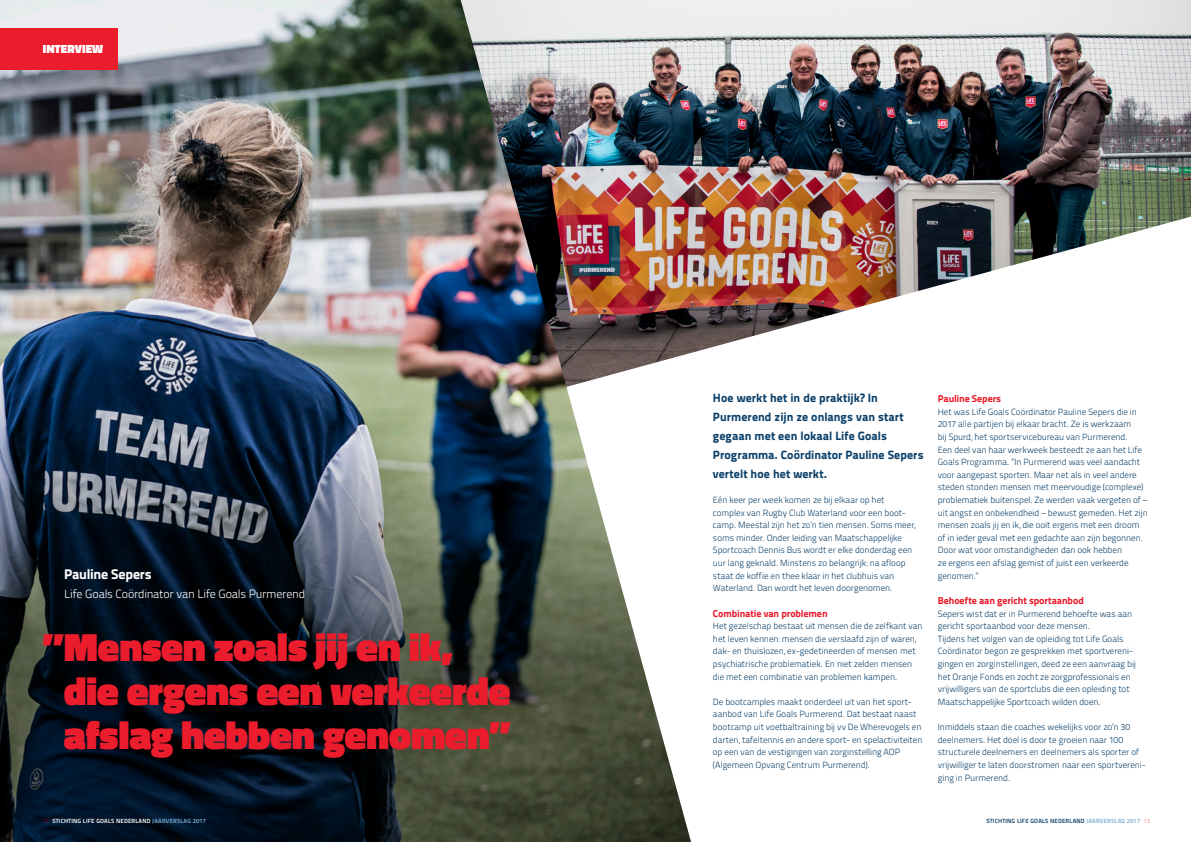
<style>
.page{position:relative;width:1191px;height:842px;background:#fff}
.page>*{position:absolute;margin:0;border:0;box-sizing:border-box;transform-origin:0 0}
.kop{font:900 40px/44.1px "Titillium Web";letter-spacing:-.01em;color:#eb1c2c}
.broodtekst{font:800 14px "Titillium Text 22 L";letter-spacing:-.015em;color:#fff}
.broodtekst-2{font:800 12px/18.9px "Titillium Text 22 L";letter-spacing:.005em;color:#0b406a}
.broodtekst-3{font:300 12px "Titillium Text 22 L";letter-spacing:-.02em;color:#fff}
.broodtekst-4{font:900 12px "Titillium Web";letter-spacing:.005em;color:#fff}
.tussenkop{font:800 10px "Titillium Text 22 L";letter-spacing:-.005em;color:#eb1c2c}
.broodtekst-5{font:300 9px/12.6px "Titillium Text 22 L";letter-spacing:-.005em;color:#0b406a}
.t1{font:700 6px "Titillium Text 22 L";letter-spacing:.03em;color:#0b406a}
.t2{font:700 6px "Titillium Text 22 L";letter-spacing:.03em;color:#fff}
.s1{font-weight:100;color:#eb1c2c}
.s2{color:#7baed5}
</style>
<div class="page">
<img style="left:693px;top:0;width:498px;height:353px">
<img style="left:0;top:0;width:693px;height:842px">
<div style="left:0;top:28px;width:117px;height:42px;background:#eb1c2c"></div>
<p class="broodtekst-4" style="left:43px;top:40px;width:62px">INTERVIEW</p>
<p class="broodtekst" style="left:64px;top:563px;width:89px">Pauline Sepers</p>
<p class="broodtekst-3" style="left:64px;top:585px;width:242px">Life Goals Coördinator van Life Goals Purmerend</p>
<p class="kop" style="left:64px;top:625px;width:448px;text-indent:-21px">”Mensen zoals jij en ik, die ergens een verkeerde afslag hebben genomen”</p>
<p class="t2" style="left:43px;top:816px;width:165px"><span class="s1">12</span> STICHTING LIFE GOALS NEDERLAND <span class="s2">JAARVERSLAG 2017</span></p>
<p class="broodtekst-2" style="left:713px;top:388px;width:212px">Hoe werkt het in de praktijk? In<br>Purmerend zijn ze onlangs van start gegaan met een lokaal Life Goals<br>Programma. Coördinator Pauline Sepers vertelt hoe het werkt.</p>
<p class="broodtekst-5" style="left:713px;top:493px;width:204px">Eén keer per week komen ze bij elkaar op het complex van Rugby Club Waterland voor een boot&shy;camp. Meestal zijn het zo’n tien mensen. Soms meer, soms minder. Onder leiding van Maatschappelijke Sportcoach Dennis Bus wordt er elke donderdag een uur lang geknald. Minstens zo belangrijk: na afloop staat de koffie en thee klaar in het clubhuis van Waterland. Dan wordt het leven doorgenomen.</p>
<p class="tussenkop" style="left:713px;top:605px;width:116px">Combinatie van problemen</p>
<p class="broodtekst-5" style="left:713px;top:619px;width:211px">Het gezelschap bestaat uit mensen die de zelfkant van het leven kennen: mensen die verslaafd zijn of waren, dak- en thuislozen, ex-gedetineerden of mensen met psychiatrische problematiek. En niet zelden mensen die met een combinatie van problemen kampen.</p>
<p class="broodtekst-5" style="left:713px;top:695px;width:211px">De bootcamples maakt onderdeel uit van het sport&shy;aanbod van Life Goals Purmerend. Dat bestaat naast bootcamp uit voetbaltraining bij vv De Wherevogels en darten, tafeltennis en andere sport- en spelactiviteiten op een van de vestigingen van zorginstelling AOP (Algemeen Opvang Centrum Purmerend).</p>
<p class="tussenkop" style="left:937px;top:391px;width:65px">Pauline Sepers</p>
<p class="broodtekst-5" style="left:937px;top:405px;width:211px">Het was Life Goals Coördinator Pauline Sepers die in 2017 alle partijen bij elkaar bracht. Ze is werkzaam<br>bij Spurd, het sportservicebureau van Purmerend.<br>Een deel van haar werkweek besteedt ze aan het Life Goals Programma. ”In Purmerend was veel aandacht voor aangepast sporten. Maar net als in veel andere steden stonden mensen met meervoudige (complexe) problematiek buitenspel. Ze werden vaak vergeten of – uit angst en onbekendheid – bewust gemeden. Het zijn mensen zoals jij en ik, die ooit ergens met een droom of in ieder geval met een gedachte aan zijn begonnen.<br>Door wat voor omstandigheden dan ook hebben<br>ze ergens een afslag gemist of juist een verkeerde genomen.”</p>
<p class="tussenkop" style="left:937px;top:592px;width:147px">Behoefte aan gericht sportaanbod</p>
<p class="broodtekst-5" style="left:937px;top:607px;width:196px">Sepers wist dat er in Purmerend behoefte was aan gericht sportaanbod voor deze mensen.</p>
<p class="broodtekst-5" style="left:937px;top:632px;width:200px">Tijdens het volgen van de opleiding tot Life Goals Coördinator begon ze gesprekken met sportvereni&shy;gingen en zorginstellingen, deed ze een aanvraag bij het Oranje Fonds en zocht ze zorgprofessionals en vrijwilligers van de sportclubs die een opleiding tot Maatschappelijke Sportcoach wilden doen.</p>
<p class="broodtekst-5" style="left:937px;top:720px;width:210px">Inmiddels staan die coaches wekelijks voor zo’n 30 deelnemers. Het doel is door te groeien naar 100 structurele deelnemers en deelnemers als sporter of vrijwilliger te laten doorstromen naar een sportvereni&shy;ging in Purmerend.</p>
<p class="t1" style="left:986px;top:816px;width:165px">STICHTING LIFE GOALS NEDERLAND <span class="s2">JAARVERSLAG 2017</span> <span class="s1">13</span></p>
</div>
